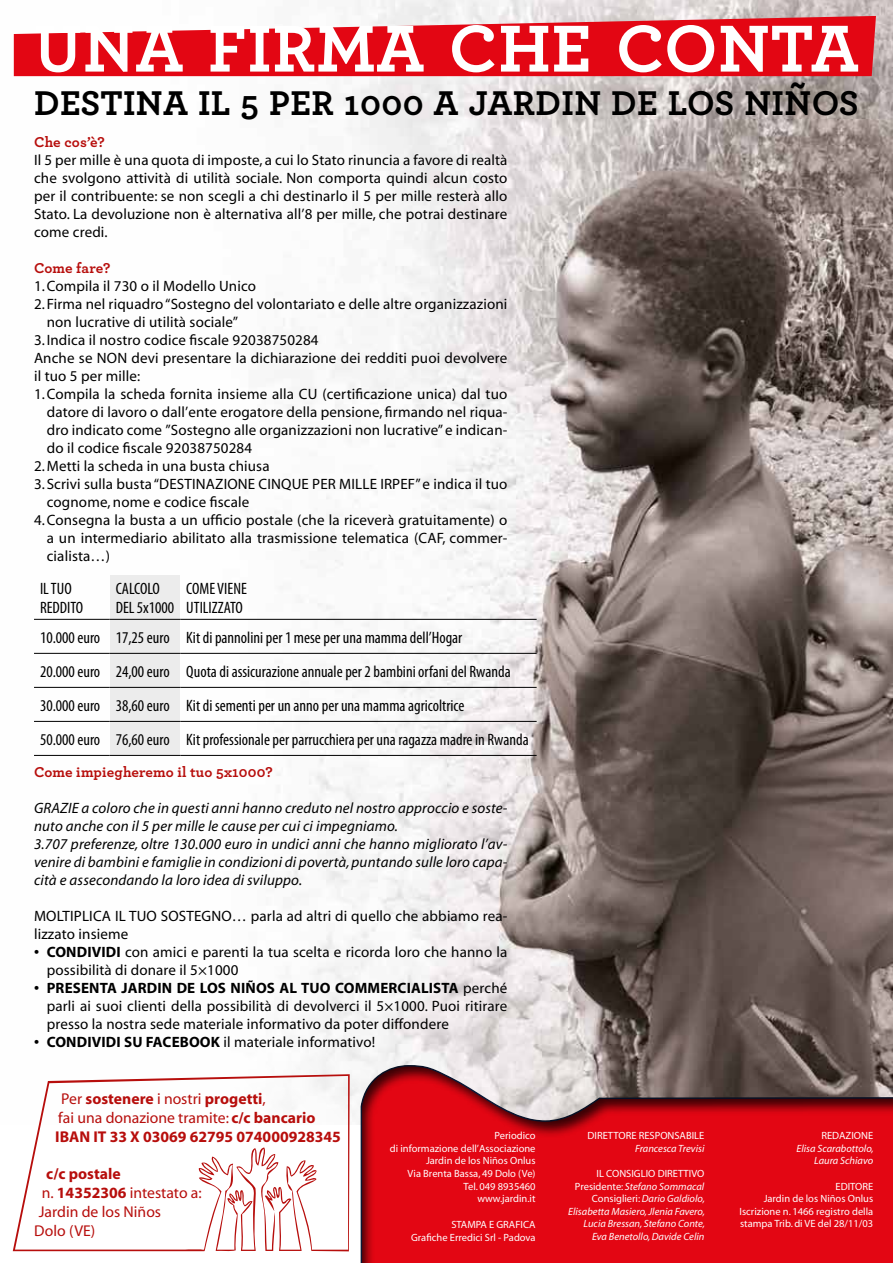
<style>
.page{position:relative;width:893px;height:1263px;background:#fff}
.page>*{position:absolute;margin:0;border:0;box-sizing:border-box;transform-origin:0 0}
.t1{font:700 69.6px "Archer";letter-spacing:.01em;color:#fff}
.t2{font:700 36px "Archer";letter-spacing:.01em;color:#000}
.t3{font:condensed 16.5px/19.8px "Myriad Pro";color:#000}
.t4{font:700 15.75px/18.8px "Myriad";color:#b70e0c}
.t5{font:15.75px "Myriad";color:#b70e0c}
.t6{font:15px/18px "Myriad";letter-spacing:.01em;color:#000;text-align:justify}
.t7{font:italic 15px/18px "Myriad";letter-spacing:.01em;color:#000}
.t8{font:700 15px "Archer";letter-spacing:.01em;color:#b70e0c}
.t9{font:10.5px/12.6px "Myriad";color:#fff;text-align:right}
.t10{font:italic 10.5px/12.6px "Myriad";color:#fff;text-align:right}
.s1{font-weight:700}
.s2{font-weight:400}
.s3{font-style:normal}
</style>
<div class="page">
<img style="left:13px;top:0;width:880px;height:1117px">
<svg style="left:14px;top:16px;width:862px;height:60px;background:#e52934"></svg>
<svg style="left:13px;top:1074px;width:337px;height:177px"></svg>
<div style="left:359px;top:1063px;width:534px;height:200px;background:#000;opacity:.75"></div>
<hr style="left:34px;top:619px;width:76px;height:1px;background:#000">
<hr style="left:110px;top:619px;width:70px;height:1px;background:#000">
<hr style="left:180px;top:619px;width:357px;height:1px;background:#000">
<hr style="left:34px;top:653px;width:76px;height:1px;background:#000">
<hr style="left:110px;top:653px;width:70px;height:1px;background:#000">
<hr style="left:180px;top:653px;width:357px;height:1px;background:#000">
<hr style="left:34px;top:687px;width:76px;height:1px;background:#000">
<hr style="left:110px;top:687px;width:70px;height:1px;background:#000">
<hr style="left:180px;top:687px;width:357px;height:1px;background:#000">
<hr style="left:34px;top:721px;width:76px;height:1px;background:#000">
<hr style="left:110px;top:721px;width:70px;height:1px;background:#000">
<hr style="left:180px;top:721px;width:357px;height:1px;background:#000">
<hr style="left:34px;top:755px;width:76px;height:1px;background:#000">
<hr style="left:110px;top:755px;width:70px;height:1px;background:#000">
<hr style="left:180px;top:755px;width:357px;height:1px;background:#000">
<div style="left:111px;top:575px;width:69px;height:180px;background:#ededed"></div>
<h1 class="t1" style="left:34px;top:-7px;width:826px">UNA FIRMA CHE CONTA</h1>
<h2 class="t2" style="left:34px;top:74px;width:826px">DESTINA IL 5 PER 1000 A JARDIN DE LOS NIÑOS</h2>
<p class="t8" style="left:34px;top:130px;width:72px">Che cos’è?</p>
<p class="t6" style="left:34px;top:152px;width:475px">Il 5 per mille è una quota di imposte, a cui lo Stato rinuncia a favore di realtà che svolgono attività di utilità sociale. Non comporta quindi alcun costo per il contribuente: se non scegli a chi destinarlo il 5 per mille resterà allo Stato. La devoluzione non è alternativa all’8 per mille, che potrai destinare come credi.</p>
<p class="t8" style="left:34px;top:256px;width:78px">Come fare?</p>
<p class="t6" style="left:34px;top:278px;width:224px">1.Compila il 730 o il Modello Unico</p>
<p class="t6" style="left:34px;top:296px;width:475px">2.Firma nel riquadro “Sostegno del volontariato e delle altre organizzazioni</p>
<p class="t6" style="left:47px;top:314px;width:193px">non lucrative di utilità sociale”</p>
<p class="t6" style="left:34px;top:332px;width:286px">3.Indica il nostro codice fiscale 92038750284</p>
<p class="t6" style="left:34px;top:350px;width:475px">Anche se NON devi presentare la dichiarazione dei redditi puoi devolvere</p>
<p class="t6" style="left:34px;top:368px;width:108px">il tuo 5 per mille:</p>
<p class="t6" style="left:34px;top:386px;width:475px">1.Compila la scheda fornita insieme alla CU (certificazione unica) dal tuo</p>
<p class="t6" style="left:47px;top:404px;width:462px">datore di lavoro o dall’ente erogatore della pensione, firmando nel riqua-</p>
<p class="t6" style="left:47px;top:422px;width:462px">dro indicato come ”Sostegno alle organizzazioni non lucrative” e indican-</p>
<p class="t6" style="left:47px;top:440px;width:207px">do il codice fiscale 92038750284</p>
<p class="t6" style="left:34px;top:458px;width:237px">2.Metti la scheda in una busta chiusa</p>
<p class="t6" style="left:34px;top:476px;width:475px">3.Scrivi sulla busta “DESTINAZIONE CINQUE PER MILLE IRPEF” e indica il tuo</p>
<p class="t6" style="left:47px;top:494px;width:204px">cognome, nome e codice fiscale</p>
<p class="t6" style="left:34px;top:512px;width:475px">4.Consegna la busta a un ufficio postale (che la riceverà gratuitamente) o</p>
<p class="t6" style="left:47px;top:530px;width:462px">a un intermediario abilitato alla trasmissione telematica (CAF, commer-</p>
<p class="t6" style="left:47px;top:548px;width:65px">cialista…)</p>
<p class="t3" style="left:40px;top:578px;width:45px">IL TUO<br>REDDITO</p>
<p class="t3" style="left:116px;top:578px;width:60px">CALCOLO<br>DEL 5x1000</p>
<p class="t3" style="left:186px;top:578px;width:62px">COME VIENE<br>UTILIZZATO</p>
<p class="t3" style="left:40px;top:620px;width:490px;line-height:34px">10.000 euro 17,25 euro Kit di pannolini per 1 mese per una mamma dell’Hogar<br>20.000 euro 24,00 euro Quota di assicurazione annuale per 2 bambini orfani del Rwanda 30.000 euro 38,60 euro Kit di sementi per un anno per una mamma agricoltrice<br>50.000 euro 76,60 euro Kit professionale per parrucchiera per una ragazza madre in Rwanda</p>
<p class="t8" style="left:34px;top:760px;width:240px">Come impiegheremo il tuo 5x1000?</p>
<p class="t7" style="left:34px;top:800px;width:475px">GRAZIE a coloro che in questi anni hanno creduto nel nostro approccio e soste&shy;nuto anche con il 5 per mille le cause per cui ci impegniamo.<br>3.707 preferenze, oltre 130.000 euro in undici anni che hanno migliorato l’av&shy;venire di bambini e famiglie in condizioni di povertà, puntando sulle loro capa&shy;cità e assecondando la loro idea di sviluppo.</p>
<p class="t6" style="left:34px;top:908px;width:475px">MOLTIPLICA IL TUO SOSTEGNO… parla ad altri di quello che abbiamo rea&shy;lizzato insieme</p>
<p class="t6" style="left:47px;top:944px;width:462px;text-indent:-13px"><span class="s1">• CONDIVIDI</span> con amici e parenti la tua scelta e ricorda loro che hanno la possibilità di donare il 5×1000</p>
<p class="t6" style="left:47px;top:980px;width:462px;text-indent:-13px"><span class="s1">• PRESENTA JARDIN DE LOS NIÑOS AL TUO COMMERCIALISTA</span> perché parli ai suoi clienti della possibilità di devolverci il 5×1000. Puoi ritirare presso la nostra sede materiale informativo da poter diffondere</p>
<p class="t6" style="left:34px;top:1034px;width:343px"><span class="s1">• CONDIVIDI SU FACEBOOK</span> il materiale informativo!</p>
<p class="t4" style="left:55px;top:1090px;width:287px;text-indent:6px"><span class="s2">Per</span> sostenere <span class="s2">i nostri</span> progetti<span class="s2">,<br>fai una donazione tramite:</span> c/c bancario<br>IBAN IT 33 X 03069 62795 074000928345</p>
<p class="t4" style="left:46px;top:1165px;width:76px">c/c postale</p>
<p class="t5" style="left:42px;top:1185px;width:161px">n. <span class="s1">14352306</span> intestato a:</p>
<p class="t5" style="left:39px;top:1204px;width:124px">Jardin de los Niños</p>
<p class="t5" style="left:34px;top:1223px;width:63px">Dolo (VE)</p>
<p class="t9" style="left:390px;top:1130px;width:147px">Periodico<br>di informazione dell’Associazione<br>Jardin de los Niños Onlus<br>Via Brenta Bassa, 49 Dolo (Ve)<br>Tel. 049 8935460<br>www.jardin.it</p>
<p class="t9" style="left:411px;top:1219px;width:126px">STAMPA E GRAFICA<br>Grafiche Erredici Srl - Padova</p>
<p class="t9" style="left:588px;top:1130px;width:118px">DIRETTORE RESPONSABILE</p>
<p class="t10" style="left:635px;top:1142px;width:71px">Francesca Trevisi</p>
<p class="t10" style="left:568px;top:1167px;width:138px"><span class="s3">IL CONSIGLIO DIRETTIVO<br>Presidente:</span> Stefano Sommacal<br><span class="s3">Consiglieri:</span> Dario Galdiolo,<br>Elisabetta Masiero, Jlenia Favero,<br>Lucia Bressan, Stefano Conte,<br>Eva Benetollo, Davide Celin</p>
<p class="t9" style="left:821px;top:1130px;width:53px">REDAZIONE</p>
<p class="t10" style="left:796px;top:1142px;width:79px">Elisa Scarabottolo,<br>Laura Schiavo</p>
<p class="t9" style="left:740px;top:1180px;width:135px">EDITORE<br>Jardin de los Niños Onlus<br>Iscrizione n. 1466 registro della stampa Trib. di VE del 28/11/03</p>
</div>
